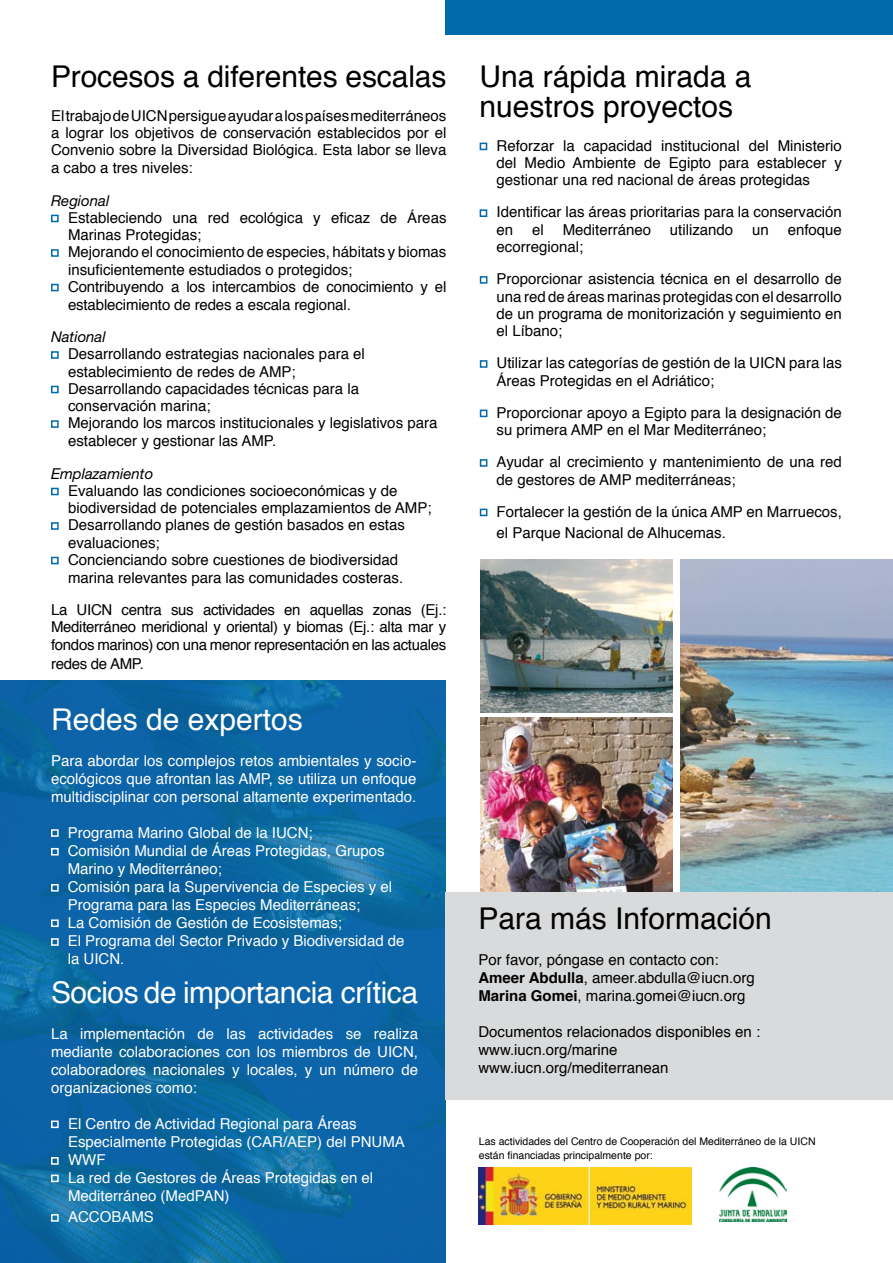
<style>
.page{position:relative;width:893px;height:1263px;background:#fff}
.page>*{position:absolute;margin:0;border:0;box-sizing:border-box;transform-origin:0 0}
.t1{font:30px/30px "Helvetica";color:#000}
.t2{font:30px "Helvetica";letter-spacing:-.015em;color:#fff}
.t3{font:15px/17.4px "Helvetica";color:#000}
.t4{font:15px/18px "Helvetica";color:#fff;text-align:justify}
.t5{font:italic 15px "Helvetica Neue";color:#000}
.t6{font:15px "Helvetica";letter-spacing:-.02em;color:#000}
.t7{font:10.5px/13.5px "Helvetica";color:#000}
.s1{font-weight:700}
</style>
<div class="page">
<div style="left:446px;top:0;width:447px;height:34px;background:#006aad"></div>
<img style="left:0;top:680px;width:446px;height:583px">
<div style="left:446px;top:892px;width:447px;height:207px;background:#d9dadb"></div>
<img style="left:680px;top:560px;width:213px;height:332px">
<img style="left:480px;top:717px;width:192px;height:175px">
<img style="left:480px;top:560px;width:193px;height:152px">
<img style="left:719px;top:1167px;width:67px;height:55px">
<img style="left:478px;top:1167px;width:213px;height:58px">
<svg style="left:51px;top:215px;width:8px;height:7px"></svg>
<svg style="left:51px;top:249px;width:8px;height:8px"></svg>
<svg style="left:51px;top:284px;width:8px;height:7px"></svg>
<svg style="left:51px;top:351px;width:8px;height:8px"></svg>
<svg style="left:51px;top:386px;width:8px;height:7px"></svg>
<svg style="left:51px;top:420px;width:8px;height:8px"></svg>
<svg style="left:51px;top:488px;width:8px;height:7px"></svg>
<svg style="left:51px;top:522px;width:8px;height:8px"></svg>
<svg style="left:51px;top:557px;width:8px;height:7px"></svg>
<svg style="left:480px;top:143px;width:7px;height:7px"></svg>
<svg style="left:480px;top:209px;width:7px;height:8px"></svg>
<svg style="left:480px;top:276px;width:7px;height:8px"></svg>
<svg style="left:480px;top:360px;width:7px;height:8px"></svg>
<svg style="left:480px;top:410px;width:7px;height:7px"></svg>
<svg style="left:480px;top:459px;width:7px;height:8px"></svg>
<svg style="left:480px;top:509px;width:7px;height:7px"></svg>
<div style="left:51px;top:1120px;width:8px;height:8px;border:2px solid #fff"></div>
<div style="left:51px;top:1157px;width:8px;height:8px;border:2px solid #fff"></div>
<div style="left:51px;top:1174px;width:8px;height:8px;border:2px solid #fff"></div>
<div style="left:51px;top:1214px;width:8px;height:8px;border:2px solid #fff"></div>
<div style="left:51px;top:829px;width:8px;height:8px;border:2px solid #fff"></div>
<div style="left:51px;top:848px;width:8px;height:7px;border:2px solid #fff"></div>
<div style="left:51px;top:884px;width:8px;height:7px;border:2px solid #fff"></div>
<div style="left:51px;top:919px;width:8px;height:8px;border:2px solid #fff"></div>
<div style="left:51px;top:938px;width:8px;height:8px;border:2px solid #fff"></div>
<h1 class="t1" style="left:51px;top:61px;width:397px">Procesos a diferentes escalas</h1>
<p class="t3" style="left:51px;top:106px;width:397px;text-align:justify">El trabajo de UICN persigue ayudar a los países mediterráneos a lograr los objetivos de conservación establecidos por el Convenio sobre la Diversidad Biológica. Esta labor se lleva a cabo a tres niveles:</p>
<p class="t5" style="left:51px;top:191px;width:60px">Regional</p>
<p class="t3" style="left:68px;top:208px;width:380px">Estableciendo una red ecológica y eficaz de Áreas Marinas Protegidas;<br>Mejorando el conocimiento de especies, hábitats y biomas insuficientemente estudiados o protegidos; Contribuyendo a los intercambios de conocimiento y el establecimiento de redes a escala regional.</p>
<p class="t5" style="left:51px;top:328px;width:56px">National</p>
<p class="t3" style="left:68px;top:345px;width:371px">Desarrollando estrategias nacionales para el establecimiento de redes de AMP;<br>Desarrollando capacidades técnicas para la conservación marina;<br>Mejorando los marcos institucionales y legislativos para establecer y gestionar las AMP.</p>
<p class="t5" style="left:51px;top:464px;width:104px">Emplazamiento</p>
<p class="t3" style="left:68px;top:481px;width:365px">Evaluando las condiciones socioeconómicas y de biodiversidad de potenciales emplazamientos de AMP; Desarrollando planes de gestión basados en estas evaluaciones;<br>Concienciando sobre cuestiones de biodiversidad marina relevantes para las comunidades costeras.</p>
<p class="t3" style="left:51px;top:601px;width:397px;text-align:justify">La UICN centra sus actividades en aquellas zonas (Ej.:<br>Mediterráneo meridional y oriental) y biomas (Ej.: alta mar y fondos marinos) con una menor representación en las actuales</p>
<p class="t6" style="left:51px;top:651px;width:94px">redes de AMP.</p>
<h1 class="t2" style="left:51px;top:694px;width:253px">Redes de expertos</h1>
<p class="t4" style="left:51px;top:751px;width:367px">Para abordar los complejos retos ambientales y socio&shy;ecológicos que afrontan las AMP, se utiliza un enfoque multidisciplinar con personal altamente experimentado.</p>
<p class="t4" style="left:68px;top:823px;width:338px;text-align:left">Programa Marino Global de la IUCN;<br>Comisión Mundial de Áreas Protegidas, Grupos Marino y Mediterráneo;<br>Comisión para la Supervivencia de Especies y el Programa para las Especies Mediterráneas;<br>La Comisión de Gestión de Ecosistemas;<br>El Programa del Sector Privado y Biodiversidad de la UICN.</p>
<h1 class="t2" style="left:51px;top:967px;width:369px">Socios de importancia crítica</h1>
<p class="t4" style="left:51px;top:1024px;width:369px">La implementación de las actividades se realiza mediante colaboraciones con los miembros de UICN, colaboradores nacionales y locales, y un número de organizaciones como:</p>
<p class="t4" style="left:68px;top:1114px;width:338px;text-align:left">El Centro de Actividad Regional para Áreas<br>Especialmente Protegidas (CAR/AEP) del PNUMA<br>WWF<br>La red de Gestores de Áreas Protegidas en el<br>Mediterráneo (MedPAN)</p>
<p class="t4" style="left:68px;top:1207px;width:87px">ACCOBAMS</p>
<h1 class="t1" style="left:480px;top:61px;width:273px">Una rápida mirada a nuestros proyectos</h1>
<p class="t3" style="left:497px;top:136px;width:347px;text-align:justify">Reforzar la capacidad institucional del Ministerio del Medio Ambiente de Egipto para establecer y gestionar una red nacional de áreas protegidas</p>
<p class="t3" style="left:497px;top:203px;width:347px">Identificar las áreas prioritarias para la conservación en</p>
<p class="t3" style="left:532px;top:220px;width:13px">el</p>
<p class="t3" style="left:563px;top:220px;width:90px">Mediterráneo</p>
<p class="t3" style="left:670px;top:220px;width:65px">utilizando</p>
<p class="t3" style="left:752px;top:220px;width:18px">un</p>
<p class="t3" style="left:788px;top:220px;width:56px">enfoque</p>
<p class="t3" style="left:497px;top:230px;width:347px;line-height:32.2px">ecorregional;<br>Proporcionar asistencia técnica en el desarrollo de</p>
<p class="t3" style="left:497px;top:287px;width:347px;text-align:justify">una red de áreas marinas protegidas con el desarrollo de un programa de monitorización y seguimiento en el Líbano;</p>
<p class="t3" style="left:497px;top:354px;width:347px">Utilizar las categorías de gestión de la UICN para las<br>Áreas Protegidas en el Adriático;</p>
<p class="t3" style="left:497px;top:403px;width:347px">Proporcionar apoyo a Egipto para la designación de su primera AMP en el Mar Mediterráneo;</p>
<p class="t3" style="left:497px;top:453px;width:347px">Ayudar al crecimiento y mantenimiento de una red de gestores de AMP mediterráneas;</p>
<p class="t3" style="left:497px;top:500px;width:347px;line-height:21.6px">Fortalecer la gestión de la única AMP en Marruecos, el Parque Nacional de Alhucemas.</p>
<h1 class="t1" style="left:478px;top:902px;width:295px">Para más Información</h1>
<p class="t3" style="left:478px;top:950px;width:278px;line-height:18px">Por favor, póngase en contacto con:<br><span class="s1">Ameer Abdulla</span>, ameer.abdulla@iucn.org<br><span class="s1">Marina Gomei</span>, marina.gomei@iucn.org</p>
<p class="t3" style="left:478px;top:1022px;width:283px;line-height:18px">Documentos relacionados disponibles en : www.iucn.org/marine www.iucn.org/mediterranean</p>
<p class="t7" style="left:479px;top:1134px;width:338px">Las actividades del Centro de Cooperación del Mediterráneo de la UICN están financiadas principalmente por:</p>
</div>
